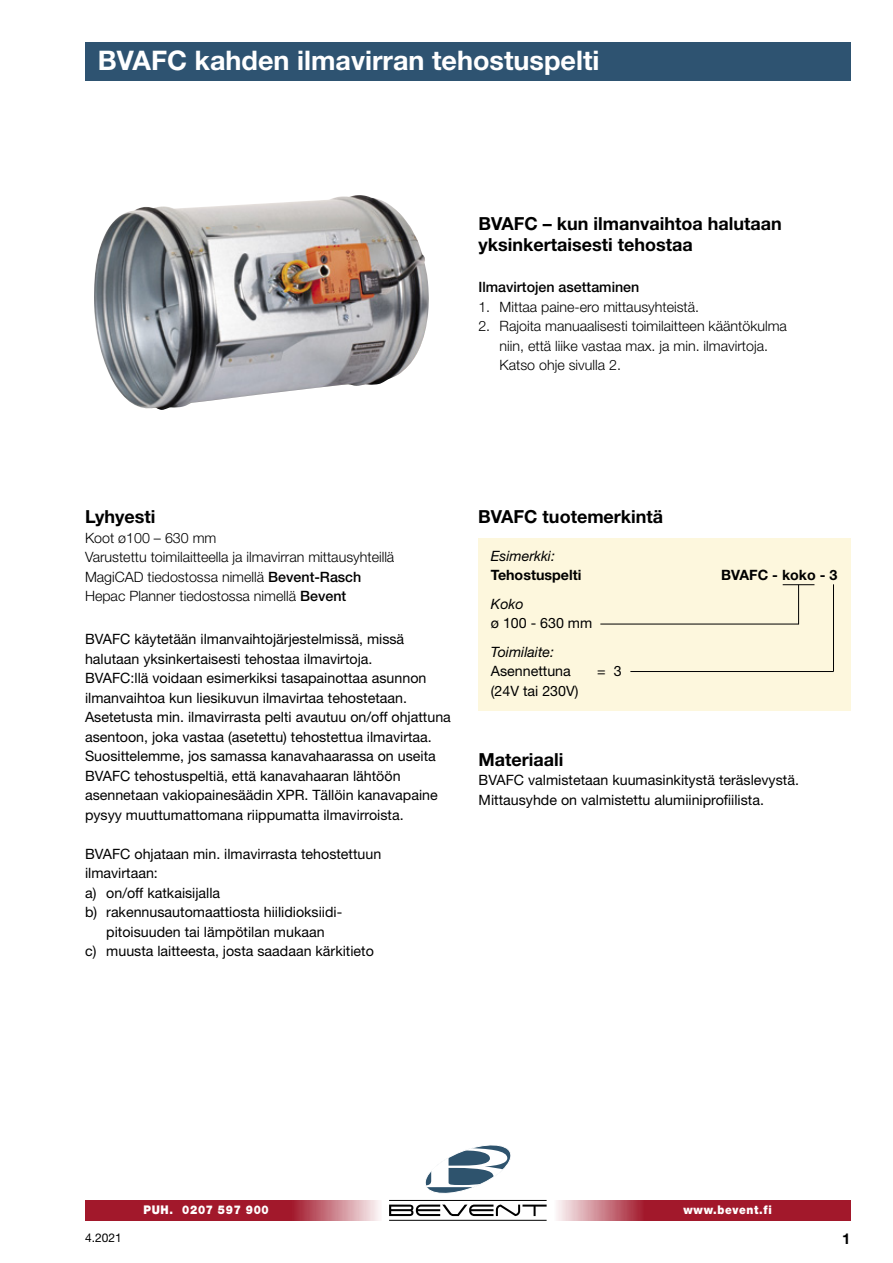
<style>
.page{position:relative;width:893px;height:1263px;background:#fff}
.page>*{position:absolute;margin:0;border:0;box-sizing:border-box;transform-origin:0 0}
.t1{font:700 27px "Helvetica Neue LT Std";color:#fff}
.t2{font:700 18px/21.6px "Helvetica Neue LT Std";color:#000}
.t3{font:700 15px "Helvetica Neue LT Std";color:#000}
.t4{font:14.25px/19.5px "Helvetica Neue LT Std";color:#000}
.t5{font:300 14.25px/19.5px "Helvetica Neue LT Std";color:#000}
.t6{font:italic 14.25px "Helvetica Neue LT Std";color:#000}
.t7{font:700 14.25px "Helvetica Neue LT Std";color:#000}
.t8{font:500 14.25px "Helvetica Neue LT Std";color:#000}
.t9{font:900 12px "Helvetica Neue LT Std";letter-spacing:.06em;color:#fff;scale:.9 1}
.t10{font:12px "Helvetica Neue LT Std";color:#000}
.s1{font-weight:500}
</style>
<div class="page">
<div style="left:85px;top:43px;width:765px;height:38px;background:#2e5371"></div>
<svg style="left:85px;top:1200px;width:294px;height:20px;fill:#a2182b"></svg>
<svg style="left:557px;top:1200px;width:293px;height:20px;fill:#a2182b"></svg>
<svg style="left:425px;top:1145px;width:86px;height:49px"></svg>
<svg style="left:389px;top:1204px;width:158px;height:12px"></svg>
<hr style="left:389px;top:1200px;width:158px;height:1px;background:#000">
<hr style="left:389px;top:1220px;width:158px;height:1px;background:#000">
<div style="left:478px;top:538px;width:372px;height:172px;background:#fdf7dd"></div>
<hr style="left:600px;top:624px;width:199px;height:1px;background:#000">
<hr style="left:630px;top:671px;width:203px;height:1px;background:#000">
<hr style="left:783px;top:584px;width:31px;height:1px;background:#000">
<hr style="left:798px;top:585px;width:1px;height:39px;background:#000">
<hr style="left:833px;top:584px;width:1px;height:87px;background:#000">
<img style="left:94px;top:195px;width:335px;height:215px">
<h1 class="t1" style="left:98px;top:44px;width:503px">BVAFC kahden ilmavirran tehostuspelti</h1>
<p class="t2" style="left:478px;top:212px;width:305px">BVAFC – kun ilmanvaihtoa halutaan yksinkertaisesti tehostaa</p>
<p class="t8" style="left:478px;top:279px;width:163px">Ilmavirtojen asettaminen</p>
<p class="t5" style="left:478px;top:297px;width:222px">1. Mittaa paine-ero mittausyhteistä.</p>
<p class="t5" style="left:500px;top:316px;width:289px;text-indent:-21px">2. Rajoita manuaalisesti toimilaitteen kääntökulma niin, että liike vastaa max. ja min. ilmavirtoja.<br>Katso ohje sivulla 2.</p>
<p class="t2" style="left:85px;top:505px;width:72px">Lyhyesti</p>
<p class="t5" style="left:85px;top:527px;width:311px">Koot ø100 – 630 mm<br>Varustettu toimilaitteella ja ilmavirran mittausyhteillä MagiCAD tiedostossa nimellä <span class="s1">Bevent-Rasch </span>Hepac Planner tiedostossa nimellä <span class="s1">Bevent</span></p>
<p class="t4" style="left:85px;top:629px;width:367px">BVAFC käytetään ilmanvaihtojärjestelmissä, missä halutaan yksinkertaisesti tehostaa ilmavirtoja.<br>BVAFC:llä voidaan esimerkiksi tasapainottaa asunnon ilmanvaihtoa kun liesikuvun ilmavirtaa tehostetaan.<br>Asetetusta min. ilmavirrasta pelti avautuu on/off ohjattuna asentoon, joka vastaa (asetettu) tehostettua ilmavirtaa.<br>Suosittelemme, jos samassa kanavahaarassa on useita BVAFC tehostuspeltiä, että kanavahaaran lähtöön asennetaan vakiopainesäädin XPR. Tällöin kanavapaine pysyy muuttumattomana riippumatta ilmavirroista.</p>
<p class="t4" style="left:85px;top:844px;width:298px">BVAFC ohjataan min. ilmavirrasta tehostettuun</p>
<p class="t4" style="left:85px;top:863px;width:74px">ilmavirtaan:</p>
<p class="t4" style="left:85px;top:883px;width:137px">a) on/off katkaisijalla</p>
<p class="t4" style="left:85px;top:902px;width:259px">b) rakennusautomaattiosta hiilidioksiidi-</p>
<p class="t4" style="left:106px;top:922px;width:220px">pitoisuuden tai lämpötilan mukaan</p>
<p class="t4" style="left:85px;top:941px;width:290px">c) muusta laitteesta, josta saadaan kärkitieto</p>
<p class="t2" style="left:478px;top:505px;width:187px">BVAFC tuotemerkintä</p>
<p class="t6" style="left:491px;top:547px;width:66px">Esimerkki:</p>
<p class="t7" style="left:491px;top:566px;width:92px">Tehostuspelti</p>
<p class="t7" style="left:721px;top:566px;width:118px">BVAFC - koko - 3</p>
<p class="t6" style="left:491px;top:595px;width:34px">Koko</p>
<p class="t4" style="left:491px;top:613px;width:103px">ø 100 - 630 mm</p>
<p class="t6" style="left:491px;top:643px;width:65px">Toimilaite:</p>
<p class="t4" style="left:491px;top:661px;width:81px">Asennettuna</p>
<p class="t4" style="left:597px;top:661px;width:26px">= 3</p>
<p class="t4" style="left:491px;top:681px;width:89px">(24V tai 230V)</p>
<p class="t2" style="left:479px;top:748px;width:86px">Materiaali</p>
<p class="t4" style="left:479px;top:770px;width:322px">BVAFC valmistetaan kuumasinkitystä teräslevystä.<br>Mittausyhde on valmistettu alumiiniprofiilista.</p>
<p class="t9" style="left:144px;top:1203px;width:141px">PUH. 0207 597 900</p>
<p class="t9" style="left:684px;top:1203px;width:99px">www.bevent.fi</p>
<p class="t10" style="left:85px;top:1230px;width:38px">4.2021</p>
<p class="t3" style="left:842px;top:1229px;width:10px">1</p>
</div>
